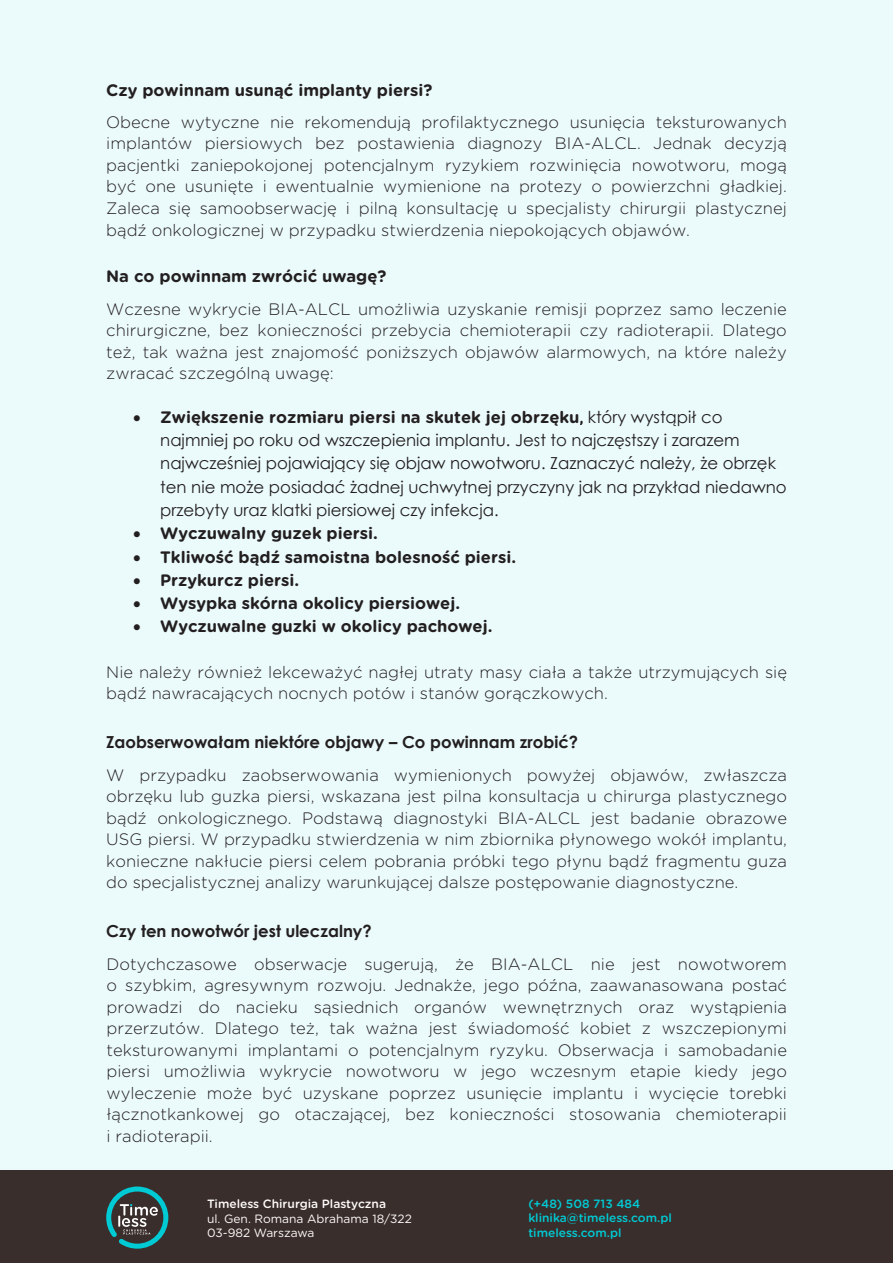
<style>
.page{position:relative;width:893px;height:1263px;background:#ebfafb}
.page>*{position:absolute;margin:0;border:0;box-sizing:border-box;transform-origin:0 0}
.t1{font:300 16.5px/21.6px "Gotham Rounded";color:#231f20}
.t2{font:16.5px/23.2px "Century Gothic";color:#231f20}
.t3{font:700 16.5px "Gotham Rounded";color:#231f20}
.t4{font:500 12px/14.4px "Gotham Rounded";color:#00cad4}
.t5{font:12px/14.4px "Gotham Rounded";color:#fffbfa}
.t6{font:500 12px "Gotham Rounded";color:#fffbfa}
.s1{font-weight:700}
.s2{font-family:"Gotham Rounded";font-weight:700}
.s3{font-family:"Gotham Rounded";font-weight:300}
.s4{font-family:"Century Gothic";font-weight:700}
</style>
<div class="page">
<div style="left:0;top:1170px;width:893px;height:93px;background:#392e2c"></div>
<svg style="left:106px;top:1186px;width:62px;height:63px"></svg>
<p class="t1" style="left:106px;top:73px;width:682px;line-height:32.1px"><span class="s1">Czy powinnam usunąć implanty piersi?<br></span>Obecne wytyczne nie rekomendują profilaktycznego usunięcia teksturowanych</p>
<p class="t1" style="left:106px;top:132px;width:682px;text-align:justify">implantów piersiowych bez postawienia diagnozy BIA-ALCL. Jednak decyzją pacjentki zaniepokojonej potencjalnym ryzykiem rozwinięcia nowotworu, mogą być one usunięte i ewentualnie wymienione na protezy o powierzchni gładkiej.<br>Zaleca się samoobserwację i pilną konsultację u specjalisty chirurgii plastycznej bądź onkologicznej w przypadku stwierdzenia niepokojących objawów.</p>
<p class="t1" style="left:106px;top:260px;width:682px;line-height:32.1px"><span class="s1">Na co powinnam zwrócić uwagę?<br></span>Wczesne wykrycie BIA-ALCL umożliwia uzyskanie remisji poprzez samo leczenie</p>
<p class="t1" style="left:106px;top:319px;width:682px;text-align:justify">chirurgiczne, bez konieczności przebycia chemioterapii czy radioterapii. Dlatego też, tak ważna jest znajomość poniższych objawów alarmowych, na które należy zwracać szczególną uwagę:</p>
<p class="t2" style="left:160px;top:405px;width:628px;text-indent:-27px">• <span class="s2">Zwiększenie rozmiaru piersi na skutek jej obrzęku</span><span class="s3">,</span> który wystąpił co najmniej po roku od wszczepienia implantu. Jest to najczęstszy i zarazem najwcześniej pojawiający się objaw nowotworu. Zaznaczyć należy, że obrzęk ten nie może posiadać żadnej uchwytnej przyczyny jak na przykład niedawno przebyty uraz klatki piersiowej czy infekcja.</p>
<p class="t3" style="left:133px;top:521px;width:246px">• Wyczuwalny guzek piersi.</p>
<p class="t3" style="left:133px;top:545px;width:384px">• Tkliwość bądź samoistna bolesność piersi.</p>
<p class="t3" style="left:133px;top:568px;width:168px">• Przykurcz piersi.</p>
<p class="t3" style="left:133px;top:591px;width:328px">• Wysypka skórna okolicy piersiowej.</p>
<p class="t3" style="left:133px;top:614px;width:361px">• Wyczuwalne guzki w okolicy pachowej.</p>
<p class="t1" style="left:106px;top:660px;width:682px">Nie należy również lekceważyć nagłej utraty masy ciała a także utrzymujących się bądź nawracających nocnych potów i stanów gorączkowych.</p>
<p class="t1" style="left:106px;top:725px;width:682px;line-height:32.2px"><span class="s4">Zaobserwowałam niektóre objawy – Co powinnam zrobić?<br></span>W przypadku zaobserwowania wymienionych powyżej objawów, zwłaszcza</p>
<p class="t1" style="left:106px;top:785px;width:682px;text-align:justify">obrzęku lub guzka piersi, wskazana jest pilna konsultacja u chirurga plastycznego bądź onkologicznego. Podstawą diagnostyki BIA-ALCL jest badanie obrazowe USG piersi. W przypadku stwierdzenia w nim zbiornika płynowego wokół implantu, konieczne nakłucie piersi celem pobrania próbki tego płynu bądź fragmentu guza do specjalistycznej analizy warunkującej dalsze postępowanie diagnostyczne.</p>
<p class="t1" style="left:106px;top:915px;width:682px;line-height:32.2px"><span class="s4">Czy ten nowotwór jest uleczalny?<br></span>Dotychczasowe obserwacje sugerują, że BIA-ALCL nie jest nowotworem</p>
<p class="t1" style="left:106px;top:974px;width:682px;text-align:justify">o szybkim, agresywnym rozwoju. Jednakże, jego późna, zaawanasowana postać prowadzi do nacieku sąsiednich organów wewnętrznych oraz wystąpienia przerzutów. Dlatego też, tak ważna jest świadomość kobiet z wszczepionymi teksturowanymi implantami o potencjalnym ryzyku. Obserwacja i samobadanie piersi umożliwia wykrycie nowotworu w jego wczesnym etapie kiedy jego wyleczenie może być uzyskane poprzez usunięcie implantu i wycięcie torebki łącznotkankowej go otaczającej, bez konieczności stosowania chemioterapii i radioterapii.</p>
<p class="t6" style="left:207px;top:1196px;width:180px">Timeless Chirurgia Plastyczna</p>
<p class="t5" style="left:207px;top:1211px;width:206px">ul. Gen. Romana Abrahama 18/322<br>03-982 Warszawa</p>
<p class="t4" style="left:528px;top:1196px;width:145px">(+48) 508 713 484 klinika@timeless.com.pl timeless.com.pl</p>
</div>
